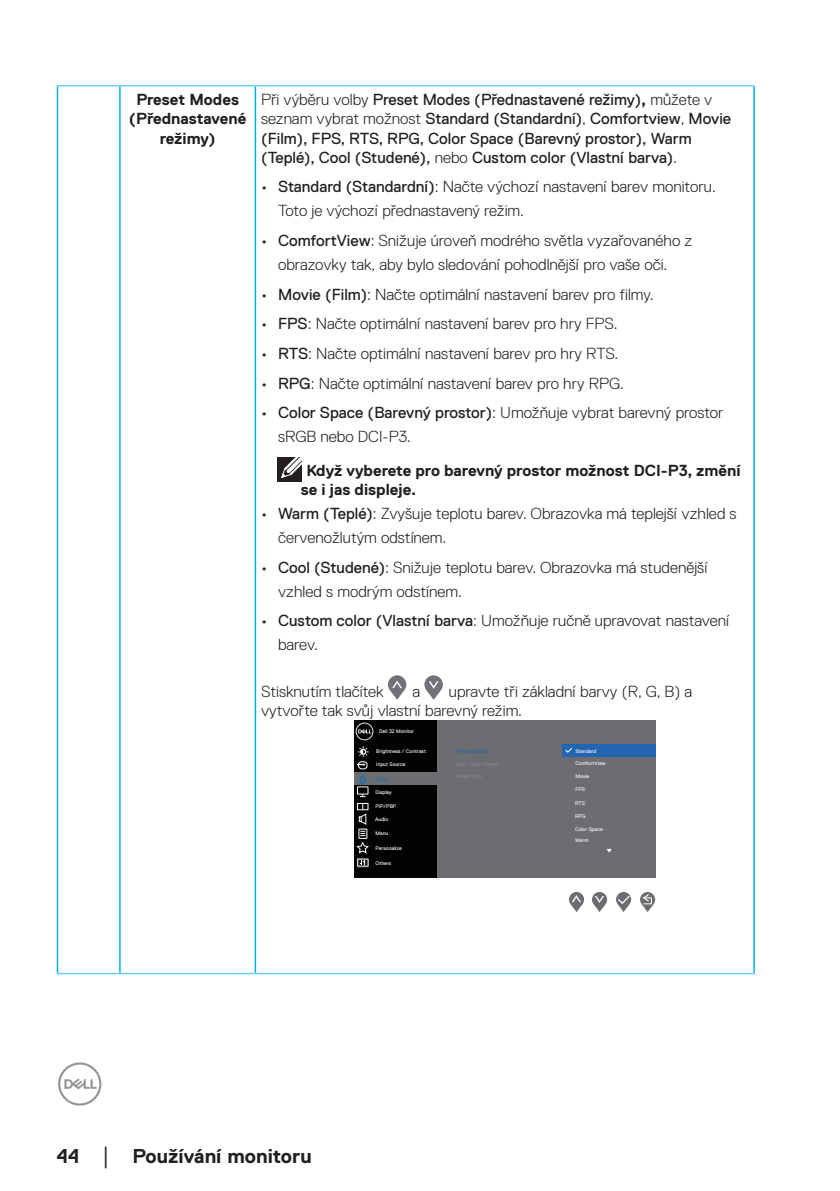
<style>
.page{position:relative;width:840px;height:1191px;background:#fff}
.page>*{position:absolute;margin:0;border:0;box-sizing:border-box;transform-origin:0 0}
.t1{font:700 20px "Dell Replica";color:#231f20}
.t2{font:300 16px/24px "Dell Replica";color:#231f20}
.t3{font:16px/19.2px "Dell Replica";color:#231f20}
.t4{font:700 16px/19.2px "Dell Replica";color:#231f20;text-align:center}
.t5{font:5.2px/11px "Dell Replica";color:#fff}
.t6{font:5.2px "Dell Replica";color:#2264b0}
.t7{font:5.2px "Dell Replica";color:#0c6fb8}
.s1{font-weight:300}
.s2{font-weight:700}
.s3{font-weight:400}
.s4{font-family:"Times New Roman";font-weight:400;font-size:18px}
</style>
<div class="page">
<svg style="left:58px;top:1062px;width:43px;height:43px"></svg>
<hr style="left:57px;top:85px;width:63px;height:2px;background:#6bcff6">
<hr style="left:120px;top:85px;width:135px;height:2px;background:#6bcff6">
<hr style="left:255px;top:85px;width:499px;height:2px;background:#6bcff6">
<hr style="left:57px;top:87px;width:1px;height:885px;background:#00aeef">
<hr style="left:119px;top:87px;width:2px;height:885px;background:#00aeef">
<hr style="left:254px;top:87px;width:2px;height:885px;background:#00aeef">
<hr style="left:753px;top:87px;width:1px;height:885px;background:#00aeef">
<hr style="left:57px;top:972px;width:63px;height:2px;background:#6bcff6">
<hr style="left:120px;top:972px;width:135px;height:2px;background:#6bcff6">
<hr style="left:255px;top:972px;width:499px;height:2px;background:#6bcff6">
<div style="left:277px;top:457px;width:25px;height:24px;background:#231f20"></div>
<svg style="left:281px;top:457px;width:21px;height:21px"></svg>
<div style="left:388px;top:675px;width:18px;height:18px;background:#717176;border-radius:50%"></div>
<svg style="left:390px;top:680px;width:14px;height:19px"></svg>
<div style="left:424px;top:675px;width:18px;height:19px;background:#717176;border-radius:50%"></div>
<svg style="left:426px;top:681px;width:14px;height:19px"></svg>
<div style="left:354px;top:720px;width:301px;height:158px;background:#6c6d70"></div>
<div style="left:354px;top:720px;width:82px;height:158px;background:#030303"></div>
<svg style="left:357px;top:763px;width:8px;height:3px"></svg>
<div style="left:357px;top:786px;width:11px;height:8px;border:1px solid #fff"></div>
<div style="left:353px;top:772px;width:84px;height:13px;background:#6c6d70"></div>
<svg style="left:358px;top:746px;width:10px;height:11px"></svg>
<svg style="left:568px;top:892px;width:15px;height:15px"></svg>
<svg style="left:591px;top:892px;width:15px;height:15px"></svg>
<svg style="left:615px;top:892px;width:15px;height:15px"></svg>
<svg style="left:639px;top:892px;width:15px;height:15px"></svg>
<svg style="left:570px;top:895px;width:12px;height:16px"></svg>
<svg style="left:593px;top:896px;width:12px;height:15px"></svg>
<div style="left:358px;top:761px;width:9px;height:8px;border:1px solid #fff;border-radius:3px"></div>
<svg style="left:358px;top:774px;width:8px;height:14px"></svg>
<div style="left:358px;top:828px;width:9px;height:11px;border:1px solid #fff"></div>
<svg style="left:356px;top:831px;width:13px;height:37px"></svg>
<svg style="left:616px;top:894px;width:15px;height:17px"></svg>
<svg style="left:641px;top:894px;width:12px;height:17px"></svg>
<svg style="left:355px;top:722px;width:18px;height:18px"></svg>
<svg style="left:357px;top:794px;width:11px;height:31px"></svg>
<div style="left:561px;top:743px;width:94px;height:13px;background:#2264b0"></div>
<svg style="left:565px;top:748px;width:7px;height:5px"></svg>
<svg style="left:606px;top:849px;width:5px;height:3px"></svg>
<p class="t4" style="left:129px;top:90px;width:119px">Preset Modes (Přednastavené režimy)</p>
<p class="t3" style="left:261px;top:90px;width:471px"><span class="s1">Při výběru volby</span> Preset Modes (Přednastavené režimy)<span class="s2">,</span> <span class="s1">můžete v seznam vybrat možnost</span> standard (Standardní)<span class="s1">,</span> comfortview<span class="s1">,</span> m ovie (Film), FPS, RTS, RPG, Color Space (Barevný prostor), warm (Teplé), cool (Studené), <span class="s1">nebo</span> custom color (Vlastní barva)<span class="s1">.</span></p>
<p class="t2" style="left:278px;top:175px;width:439px;text-indent:-17px"><span class="s3">• Standard (Standardní)</span>: Načte výchozí nastavení barev monitoru.<br>Toto je výchozí přednastavený režim.</p>
<p class="t2" style="left:261px;top:229px;width:432px;text-align:center"><span class="s3">• ComfortView</span>: Snižuje úroveň modrého světla vyzařovaného z obrazovky tak, aby bylo sledování pohodlnější pro vaše oči.</p>
<p class="t2" style="left:261px;top:282px;width:394px"><span class="s3">• Movie (Film)</span>: Načte optimální nastavení barev pro filmy.</p>
<p class="t2" style="left:261px;top:312px;width:358px"><span class="s3">• FPS</span>: Načte optimální nastavení barev pro hry FPS.</p>
<p class="t2" style="left:261px;top:342px;width:359px"><span class="s3">• RTS</span>: Načte optimální nastavení barev pro hry RTS.</p>
<p class="t2" style="left:261px;top:371px;width:364px"><span class="s3">• RPG</span>: Načte optimální nastavení barev pro hry RPG.</p>
<p class="t2" style="left:278px;top:401px;width:447px;text-indent:-17px"><span class="s3">• Color Space (Barevný prostor)</span>: Umožňuje vybrat barevný prostor sRGB nebo DCI-P3.</p>
<p class="t4" style="left:300px;top:461px;width:441px;text-align:left;text-indent:6px">Když vyberete pro barevný prostor možnost DCI-P3, změní se i jas displeje.</p>
<p class="t2" style="left:278px;top:501px;width:460px;text-indent:-17px"><span class="s3">• Warm (Teplé)</span>: Zvyšuje teplotu barev. Obrazovka má teplejší vzhled s červenožlutým odstínem.</p>
<p class="t2" style="left:278px;top:555px;width:430px;text-indent:-17px"><span class="s3">• Cool (Studené)</span>: Snižuje teplotu barev. Obrazovka má studenější vzhled s modrým odstínem.</p>
<p class="t2" style="left:278px;top:609px;width:452px;text-indent:-17px"><span class="s3">• Custom color (Vlastní barva</span>: Umožňuje ručně upravovat nastavení barev.</p>
<p class="t2" style="left:261px;top:679px;width:124px">Stisknutím tlačítek</p>
<p class="t2" style="left:412px;top:679px;width:9px">a</p>
<p class="t2" style="left:261px;top:682px;width:432px;line-height:19.2px;text-indent:188px">upravte tři základní barvy (R, G, B) a vytvořte tak svůj vlastní barevný režim.</p>
<p class="t5" style="left:379px;top:726px;width:37px">Dell 32 Monitor</p>
<p class="t6" style="left:455px;top:748px;width:33px">Preset Modes</p>
<p class="t5" style="left:575px;top:745px;width:22px">Standard</p>
<p class="t5" style="left:575px;top:771px;width:15px">Movie</p>
<p class="t5" style="left:575px;top:783px;width:11px">FPS</p>
<p class="t5" style="left:376px;top:745px;width:51px">Brightness / Contrast</p>
<p class="t5" style="left:376px;top:759px;width:31px">Input Source</p>
<p class="t7" style="left:375px;top:776px;width:14px">Color</p>
<p class="t5" style="left:375px;top:787px;width:18px">Display</p>
<p class="t5" style="left:375px;top:827px;width:14px">Manu</p>
<p class="t5" style="left:375px;top:857px;width:17px">Others</p>
<p class="t5" style="left:575px;top:758px;width:32px">ComfortView</p>
<p class="t5" style="left:574px;top:798px;width:11px">RTS</p>
<p class="t5" style="left:574px;top:811px;width:12px">RPG</p>
<p class="t5" style="left:574px;top:823px;width:29px">Color Space<br>Warm</p>
<p class="t5" style="left:375px;top:801px;width:22px">PIP/PBP</p>
<p class="t5" style="left:375px;top:813px;width:14px">Audio</p>
<p class="t5" style="left:375px;top:842px;width:28px">Personalize</p>
<p class="t1" style="left:57px;top:1144px;width:256px">44 <span class="s4">│</span> Používání monitoru</p>
</div>
